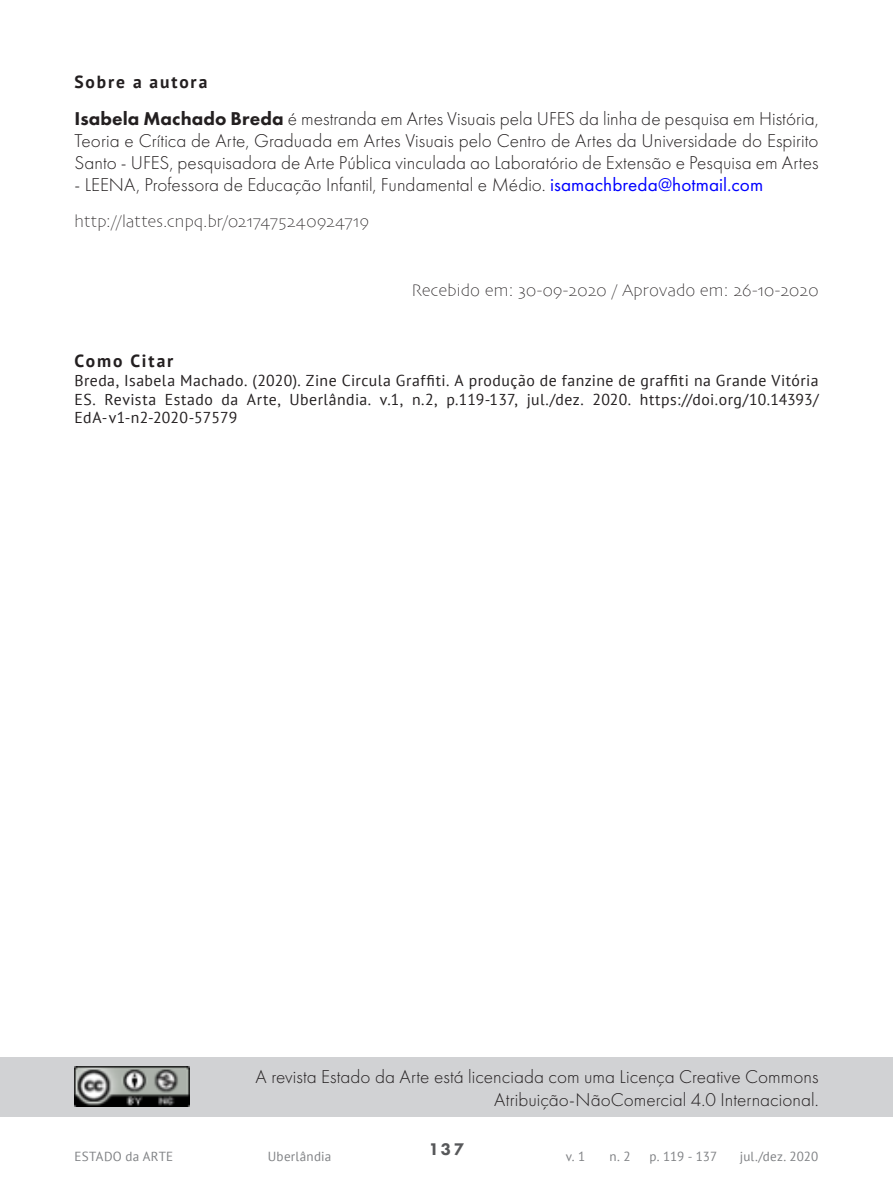
<style>
.page{position:relative;width:893px;height:1191px;background:#fff}
.page>*{position:absolute;margin:0;border:0;box-sizing:border-box;transform-origin:0 0}
.Artigo_-_mini_bio{font:300 19.25px/22.1px "Futura PT";color:#231f20;text-align:justify}
.Artigo_-_Creativ_Com{font:300 19.25px/23.1px "Futura PT";letter-spacing:.005em;color:#231f20;text-align:right}
.Recebido_e_Aprovado{font:17.5px "Skia";letter-spacing:.025em;color:#231f20}
.Artigo_-_Lates_e_Orc{font:17.5px "Skia";letter-spacing:.02em;color:#231f20}
.Como_Citar{font:700 17.5px "PT Sans";letter-spacing:.105em;color:#231f20}
.t1{font:800 17.5px "Futura PT";color:#57585a}
.Citando{font:15.75px/18.9px "PT Sans";letter-spacing:.015em;color:#231f20;text-align:justify}
.t2{font:13.12px "PT Sans";letter-spacing:.015em;color:#808285}
.s1{font-weight:800}
.s2{font-weight:400;color:#00f}
</style>
<div class="page">
<div style="left:0;top:1057px;width:893px;height:59px;background:#d1d2d4"></div>
<img style="left:74px;top:1066px;width:116px;height:41px">
<p class="Como_Citar" style="left:74px;top:70px;width:135px">Sobre a autora</p>
<p class="Artigo_-_mini_bio" style="left:74px;top:108px;width:746px"><span class="s1">Isabela Machado Breda</span> é mestranda em Artes Visuais pela UFES da linha de pesquisa em História, Teoria e Crítica de Arte, Graduada em Artes Visuais pelo Centro de Artes da Universidade do Espirito Santo - UFES, pesquisadora de Arte Pública vinculada ao Laboratório de Extensão e Pesquisa em Artes</p>
<p class="Artigo_-_mini_bio" style="left:74px;top:174px;width:690px">- LEENA, Professora de Educação Infantil, Fundamental e Médio. <span class="s2">isamachbreda@hotmail.com</span></p>
<p class="Artigo_-_Lates_e_Orc" style="left:74px;top:211px;width:296px">http://lattes.cnpq.br/0217475240924719</p>
<p class="Recebido_e_Aprovado" style="left:412px;top:280px;width:408px">Recebido em: 30-09-2020 / Aprovado em: 26-10-2020</p>
<p class="Como_Citar" style="left:74px;top:349px;width:100px">Como Citar</p>
<p class="Citando" style="left:74px;top:370px;width:746px">Breda, Isabela Machado. (2020). Zine Circula Graffiti. A produção de fanzine de graffiti na Grande Vitória ES. Revista Estado da Arte, Uberlândia. v.1, n.2, p.119-137, jul./dez. 2020. https://doi.org/10.14393/ EdA-v1-n2-2020-57579</p>
<p class="Artigo_-_Creativ_Com" style="left:256px;top:1064px;width:564px">A revista Estado da Arte está licenciada com uma Licença Creative Commons<br>Atribuição-NãoComercial 4.0 Internacional.</p>
<p class="t1" style="left:429px;top:1138px;width:37px">137</p>
<p class="t2" style="left:74px;top:1148px;width:100px">ESTADO da ARTE</p>
<p class="t2" style="left:268px;top:1148px;width:65px">Uberlândia</p>
<p class="t2" style="left:566px;top:1148px;width:21px">v. 1</p>
<p class="t2" style="left:610px;top:1148px;width:23px">n. 2</p>
<p class="t2" style="left:650px;top:1148px;width:69px">p. 119 - 137</p>
<p class="t2" style="left:740px;top:1148px;width:80px">jul./dez. 2020</p>
</div>
